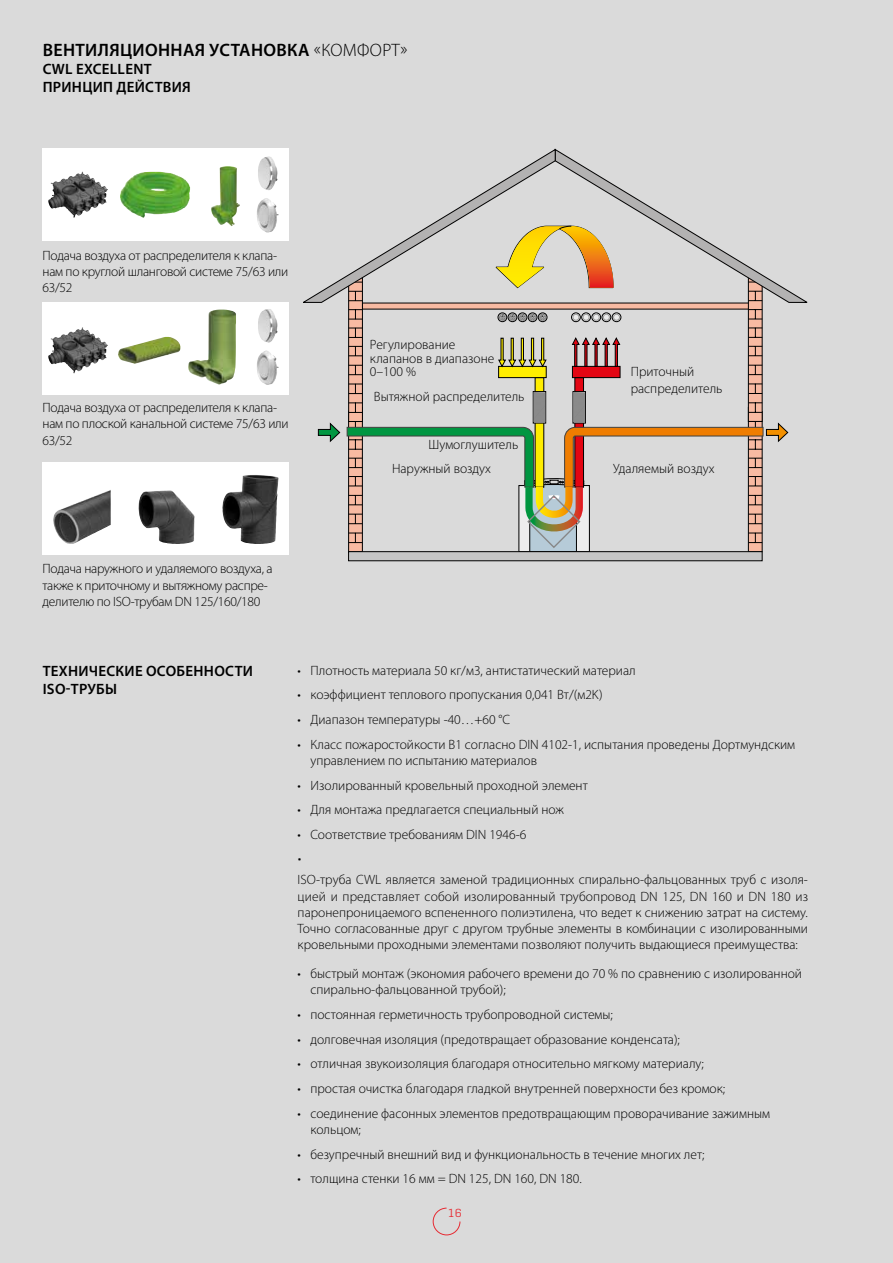
<style>
.page{position:relative;width:893px;height:1263px;background:#dadada}
.page>*{position:absolute;margin:0;border:0;box-sizing:border-box;transform-origin:0 0}
.t1{font:600 18px "Myriad Pro";letter-spacing:.02em;color:#000}
.t2{font:600 15px/18px "Myriad Pro";letter-spacing:.02em;color:#000}
.t3{font:300 13.5px/16.2px "Myriad Pro";color:#000}
.t4{font:300 13.5px/16.2px "Myriad Pro";letter-spacing:-.02em;color:#000}
.t5{font:300 13.5px "Center";color:#000}
.t6{font:300 12px "Center";color:#e62a32}
.s1{font-weight:300}
</style>
<div class="page">
<svg style="left:432px;top:1207px;width:29px;height:29px"></svg>
<div style="left:348px;top:551px;width:414px;height:10px;background:#c6c6c6;border:1px solid #000"></div>
<div style="left:43px;top:462px;width:246px;height:93px;background:#fff"></div>
<img style="left:53px;top:490px;width:58px;height:54px">
<img style="left:138px;top:490px;width:57px;height:54px">
<img style="left:222px;top:475px;width:57px;height:69px">
<div style="left:43px;top:149px;width:246px;height:92px;background:#fff"></div>
<img style="left:120px;top:172px;width:70px;height:46px">
<img style="left:211px;top:166px;width:29px;height:60px">
<img style="left:258px;top:157px;width:20px;height:33px">
<img style="left:257px;top:198px;width:22px;height:34px">
<img style="left:48px;top:172px;width:34px;height:37px">
<div style="left:43px;top:302px;width:246px;height:92px;background:#fff"></div>
<img style="left:118px;top:337px;width:62px;height:27px">
<img style="left:188px;top:310px;width:48px;height:75px">
<img style="left:258px;top:309px;width:20px;height:34px">
<img style="left:257px;top:350px;width:22px;height:35px">
<img style="left:48px;top:328px;width:34px;height:36px">
<svg style="left:303px;top:149px;width:505px;height:403px"></svg>
<h1 class="t1" style="left:43px;top:39px;width:366px">ВЕНТИЛЯЦИОННАЯ УСТАНОВКА <span class="s1">«КОМФОРТ»</span></h1>
<p class="t2" style="left:43px;top:60px;width:150px">CWL EXCELLENT<br>ПРИНЦИП ДЕЙСТВИЯ</p>
<p class="t4" style="left:43px;top:247px;width:247px">Подача воздуха от распределителя к клапа&shy;нам по круглой шланговой системе 75/63 или<br>63/52</p>
<p class="t4" style="left:43px;top:400px;width:248px">Подача воздуха от распределителя к клапа&shy;нам по плоской канальной системе 75/63 или<br>63/52</p>
<p class="t4" style="left:43px;top:561px;width:232px">Подача наружного и удаляемого воздуха, а также к приточному и вытяжному распре&shy;делителю по ISO-трубам DN 125/160/180</p>
<p class="t3" style="left:370px;top:338px;width:126px;line-height:13.5px">Регулирование клапанов в диапазоне<br>0–100 %</p>
<p class="t3" style="left:374px;top:389px;width:152px">Вытяжной распределитель</p>
<p class="t3" style="left:429px;top:436px;width:91px">Шумоглушитель</p>
<p class="t3" style="left:631px;top:364px;width:93px">Приточный распределитель</p>
<p class="t3" style="left:392px;top:460px;width:100px">Наружный воздух</p>
<p class="t3" style="left:613px;top:460px;width:103px">Удаляемый воздух</p>
<p class="t2" style="left:43px;top:661px;width:212px">ТЕХНИЧЕСКИЕ ОСОБЕННОСТИ<br>ISO-ТРУБЫ</p>
<p class="t3" style="left:298px;top:662px;width:340px">• Плотность материала 50 кг/м3, антистатический материал</p>
<p class="t3" style="left:298px;top:687px;width:306px">• коэффициент теплового пропускания 0,041 Вт/(м2K)</p>
<p class="t3" style="left:298px;top:712px;width:214px">• Диапазон температуры -40…+60 °C</p>
<p class="t3" style="left:310px;top:736px;width:486px;text-indent:-13px">• Класс пожаростойкости B1 согласно DIN 4102-1, испытания проведены Дортмундским управлением по испытанию материалов</p>
<p class="t3" style="left:298px;top:777px;width:292px">• Изолированный кровельный проходной элемент</p>
<p class="t3" style="left:298px;top:802px;width:268px">• Для монтажа предлагается специальный нож</p>
<p class="t3" style="left:298px;top:827px;width:230px">• Соответствие требованиям DIN 1946-6</p>
<p class="t5" style="left:298px;top:851px;width:6px">•</p>
<p class="t3" style="left:298px;top:872px;width:512px;text-align:justify">ISO-труба CWL является заменой традиционных спирально-фальцованных труб с изоля&shy;цией и представляет собой изолированный трубопровод DN 125, DN 160 и DN 180 из паронепроницаемого вспененного полиэтилена, что ведет к снижению затрат на систему.<br>Точно согласованные друг с другом трубные элементы в комбинации с изолированными кровельными проходными элементами позволяют получить выдающиеся преимущества:</p>
<p class="t3" style="left:310px;top:966px;width:493px;text-indent:-13px">• быстрый монтаж (экономия рабочего времени до 70 % по сравнению с изолированной спирально-фальцованной трубой);</p>
<p class="t3" style="left:298px;top:1006px;width:317px">• постоянная герметичность трубопроводной системы;</p>
<p class="t3" style="left:298px;top:1031px;width:384px">• долговечная изоляция (предотвращает образование конденсата);</p>
<p class="t3" style="left:298px;top:1056px;width:408px">• отличная звукоизоляция благодаря относительно мягкому материалу;</p>
<p class="t3" style="left:298px;top:1081px;width:429px">• простая очистка благодаря гладкой внутренней поверхности без кромок;</p>
<p class="t3" style="left:310px;top:1105px;width:461px;text-indent:-13px">• соединение фасонных элементов предотвращающим проворачивание зажимным кольцом;</p>
<p class="t3" style="left:298px;top:1146px;width:408px">• безупречный внешний вид и функциональность в течение многих лет;</p>
<p class="t3" style="left:298px;top:1171px;width:286px">• толщина стенки 16 мм = DN 125, DN 160, DN 180.</p>
<p class="t6" style="left:449px;top:1206px;width:15px">16</p>
</div>
